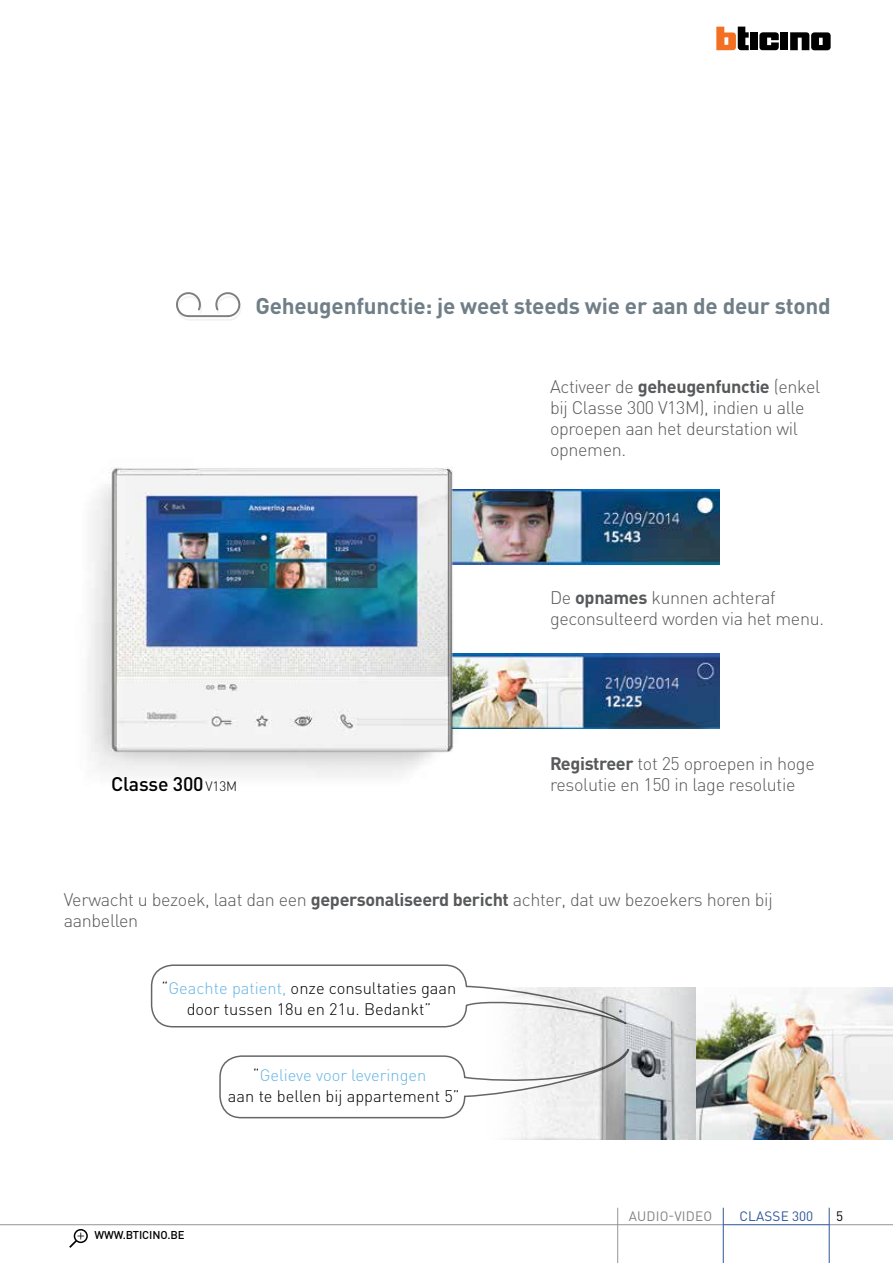
<style>
.page{position:relative;width:893px;height:1263px;background:#fff}
.page>*{position:absolute;margin:0;border:0;box-sizing:border-box;transform-origin:0 0}
.t1{font:700 22.5px "DIN Pro";letter-spacing:-.01em;color:#707f87}
.t2{font:500 19.5px "DIN Pro";letter-spacing:-.01em;color:#000}
.t3{font:300 18px/21px "DIN";letter-spacing:-.02em;color:#58595b}
.t4{font:300 16.5px/21px "DIN";color:#000;text-align:center}
.t5{font:13.5px "DIN Pro";letter-spacing:.01em;color:#808285}
.t6{font:13.5px "DIN Pro";letter-spacing:.01em;color:#2f5699}
.t7{font:13.5px "DIN Pro";color:#000}
.t8{font:500 11.25px "DIN Pro";letter-spacing:-.01em;color:#000}
.s1{font-family:"DIN Pro";font-weight:700}
.s2{font-family:"DIN";font-weight:300;font-size:13.5px}
.s3{color:#65b4e4}
</style>
<div class="page">
<hr style="left:0;top:1224px;width:723px;height:1px;background:#939598">
<div style="left:74px;top:1229px;width:14px;height:14px;border:2px solid #000;border-radius:50%"></div>
<svg style="left:69px;top:1232px;width:15px;height:16px"></svg>
<hr style="left:723px;top:1224px;width:106px;height:1px;background:#2f5699">
<hr style="left:829px;top:1224px;width:64px;height:1px;background:#939598">
<hr style="left:617px;top:1208px;width:1px;height:55px;background:#939598">
<hr style="left:829px;top:1208px;width:1px;height:55px;background:#2f5699">
<hr style="left:723px;top:1208px;width:1px;height:55px;background:#2f5699">
<div style="left:750px;top:32px;width:8px;height:18px;background:#000"></div>
<div style="left:780px;top:32px;width:8px;height:18px;background:#000"></div>
<svg style="left:716px;top:27px;width:33px;height:23px"></svg>
<svg style="left:759px;top:32px;width:20px;height:18px"></svg>
<svg style="left:790px;top:32px;width:41px;height:18px"></svg>
<img style="left:461px;top:489px;width:258px;height:75px">
<img style="left:461px;top:654px;width:258px;height:74px">
<img style="left:88px;top:467px;width:373px;height:311px">
<hr style="left:188px;top:315px;width:40px;height:2px;background:#000">
<svg style="left:176px;top:292px;width:27px;height:28px"></svg>
<hr style="left:190px;top:319px;width:39px;height:2px;background:#000">
<svg style="left:214px;top:292px;width:27px;height:29px"></svg>
<img style="left:696px;top:987px;width:197px;height:153px">
<svg style="left:586px;top:987px;width:110px;height:153px;background:#c1c6ca"></svg>
<svg style="left:219px;top:1047px;width:411px;height:72px"></svg>
<svg style="left:150px;top:964px;width:478px;height:64px"></svg>
<p class="t1" style="left:255px;top:288px;width:577px">Geheugenfunctie: je weet steeds wie er aan de deur stond</p>
<p class="t3" style="left:550px;top:376px;width:272px">Activeer de <span class="s1">geheugenfunctie</span> (enkel bij Classe 300 V13M), indien u alle oproepen aan het deurstation wil opnemen.</p>
<p class="t3" style="left:550px;top:587px;width:276px">De <span class="s1">opnames</span> kunnen achteraf geconsulteerd worden via het menu.</p>
<p class="t2" style="left:111px;top:768px;width:128px">Classe 300<span class="s2">V13M</span></p>
<p class="t3" style="left:550px;top:753px;width:266px"><span class="s1">Registreer</span> tot 25 oproepen in hoge resolutie en 150 in lage resolutie</p>
<p class="t3" style="left:64px;top:889px;width:710px">Verwacht u bezoek, laat dan een <span class="s1">gepersonaliseerd bericht</span> achter, dat uw bezoekers horen bij aanbellen</p>
<p class="t4" style="left:162px;top:977px;width:296px">“<span class="s3">Geachte patient,</span> onze consultaties gaan door tussen 18u en 21u. Bedankt”</p>
<p class="t4" style="left:228px;top:1064px;width:233px">“<span class="s3">Gelieve voor leveringen<br></span>aan te bellen bij appartement 5”</p>
<p class="t8" style="left:94px;top:1226px;width:92px">WWW.BTICINO.BE</p>
<p class="t5" style="left:629px;top:1205px;width:85px">AUDIO-VIDEO</p>
<p class="t6" style="left:740px;top:1205px;width:75px">CLASSE 300</p>
<p class="t7" style="left:836px;top:1205px;width:9px">5</p>
</div>
